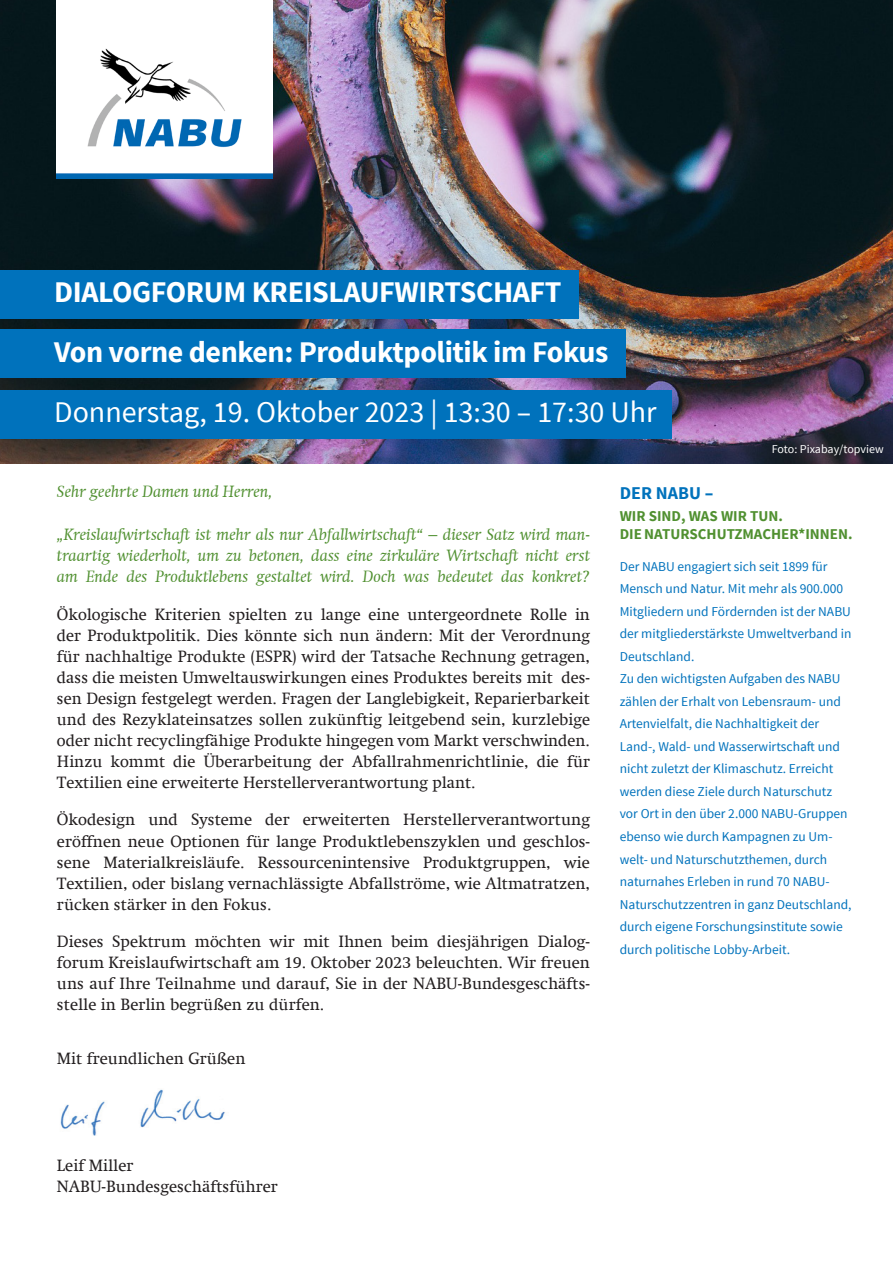
<style>
.page{position:relative;width:893px;height:1263px;background:#fff}
.page>*{position:absolute;margin:0;border:0;box-sizing:border-box;transform-origin:0 0}
.t1{font:700 30px "Source Sans Pro";letter-spacing:-.015em;color:#fff}
.t2{font:30px "Source Sans Pro";color:#fff}
.t3{font:700 18px "Source Sans Pro";color:#0072bc}
.t4{font:16.5px/21px "Swift Com";color:#231f20;text-align:justify}
.t5{font:italic 16.5px/21px "Swift Com";color:#509030;text-align:justify}
.t6{font:700 15px/18px "Source Sans Pro";color:#509030}
.t7{font:13.5px/22.5px "Source Sans Pro";color:#0072bc}
.t8{font:12px "Source Sans Pro";color:#fff}
</style>
<div class="page">
<img style="left:0;top:0;width:893px;height:463px">
<img style="left:57px;top:0;width:216px;height:178px">
<div style="left:0;top:390px;width:672px;height:48px;background:#0072bc"></div>
<div style="left:0;top:329px;width:625px;height:49px;background:#0072bc"></div>
<div style="left:0;top:270px;width:578px;height:48px;background:#0072bc"></div>
<img style="left:60px;top:1089px;width:165px;height:47px">
<p class="t1" style="left:54px;top:273px;width:509px">DIALOGFORUM KREISLAUFWIRTSCHAFT</p>
<p class="t1" style="left:54px;top:333px;width:556px">Von vorne denken: Produktpolitik im Fokus</p>
<p class="t2" style="left:54px;top:393px;width:604px">Donnerstag, 19. Oktober 2023 | 13:30 – 17:30 Uhr</p>
<p class="t8" style="left:772px;top:441px;width:113px">Foto: Pixabay/topview</p>
<p class="t5" style="left:57px;top:481px;width:217px">Sehr geehrte Damen und Herren,</p>
<p class="t5" style="left:57px;top:524px;width:535px">„Kreislaufwirtschaft ist mehr als nur Abfallwirtschaft“ – dieser Satz wird man&shy;traartig wiederholt, um zu betonen, dass eine zirkuläre Wirtschaft nicht erst am Ende des Produktlebens gestaltet wird. Doch was bedeutet das konkret?</p>
<p class="t4" style="left:57px;top:604px;width:535px">Ökologische Kriterien spielten zu lange eine untergeordnete Rolle in der Produktpolitik. Dies könnte sich nun ändern: Mit der Verordnung für nachhaltige Produkte (ESPR) wird der Tatsache Rechnung getragen, dass die meisten Umweltauswirkungen eines Produktes bereits mit des&shy;sen Design festgelegt werden. Fragen der Langlebigkeit, Reparierbarkeit und des Rezyklateinsatzes sollen zukünftig leitgebend sein, kurzlebige oder nicht recyclingfähige Produkte hingegen vom Markt verschwinden.<br>Hinzu kommt die Überarbeitung der Abfallrahmenrichtlinie, die für Textilien eine erweiterte Herstellerverantwortung plant.</p>
<p class="t4" style="left:57px;top:809px;width:535px">Ökodesign und Systeme der erweiterten Herstellerverantwortung eröffnen neue Optionen für lange Produktlebenszyklen und geschlos&shy;sene Materialkreisläufe. Ressourcenintensive Produktgruppen, wie Textilien, oder bislang vernachlässigte Abfallströme, wie Altmatratzen, rücken stärker in den Fokus.</p>
<p class="t4" style="left:57px;top:931px;width:535px">Dieses Spektrum möchten wir mit Ihnen beim diesjährigen Dialog&shy;forum Kreislaufwirtschaft am 19. Oktober 2023 beleuchten. Wir freuen uns auf Ihre Teilnahme und darauf, Sie in der NABU-Bundesgeschäfts&shy;stelle in Berlin begrüßen zu dürfen.</p>
<p class="t4" style="left:57px;top:1048px;width:190px">Mit freundlichen Grüßen</p>
<p class="t3" style="left:620px;top:481px;width:95px">DER NABU –</p>
<p class="t6" style="left:620px;top:508px;width:234px">WIR SIND, WAS WIR TUN.<br>DIE NATURSCHUTZMACHER*INNEN.</p>
<p class="t7" style="left:620px;top:555px;width:233px">Der NABU engagiert sich seit 1899 für Mensch und Natur. Mit mehr als 900.000<br>Mitgliedern und Fördernden ist der NABU der mitgliederstärkste Umweltverband in Deutschland.</p>
<p class="t7" style="left:620px;top:668px;width:233px">Zu den wichtigsten Aufgaben des NABU zählen der Erhalt von Lebensraum- und Artenvielfalt, die Nachhaltigkeit der Land-, Wald- und Wasserwirtschaft und nicht zuletzt der Klimaschutz. Erreicht werden diese Ziele durch Naturschutz vor Ort in den über 2.000 NABU-Gruppen ebenso wie durch Kampagnen zu Um&shy;welt- und Naturschutzthemen, durch naturnahes Erleben in rund 70 NABU-Naturschutzzentren in ganz Deutschland, durch eigene Forschungsinstitute sowie durch politische Lobby-Arbeit.</p>
<p class="t4" style="left:57px;top:1154px;width:78px">Leif Miller</p>
<p class="t4" style="left:57px;top:1175px;width:222px">NABU-Bundesgeschäftsführer</p>
</div>
